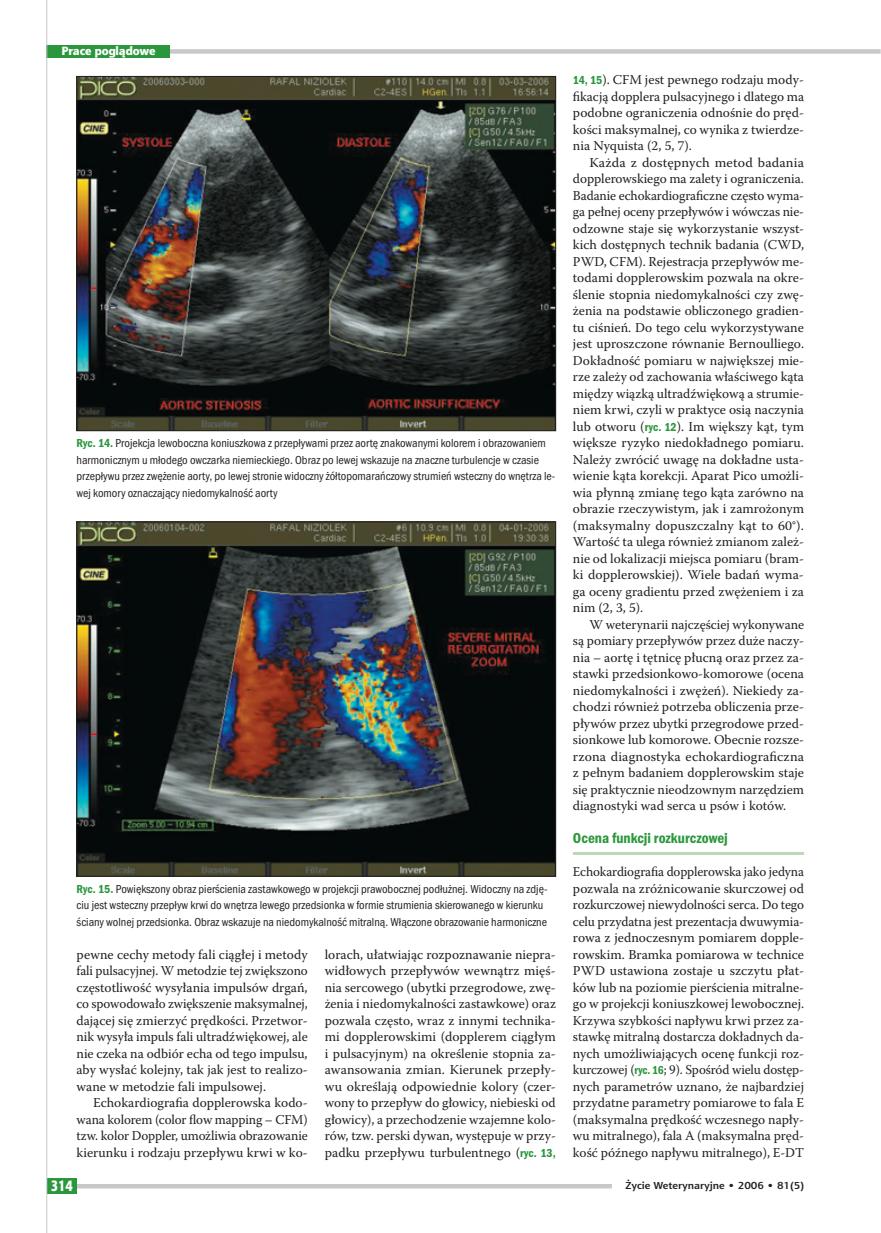
<style>
.page{position:relative;width:881px;height:1233px;background:#fff}
.page>*{position:absolute;margin:0;border:0;box-sizing:border-box;transform-origin:0 0}
.t1{font:15px "Franklin Got Itc TOT Dem Con";color:#2a973d}
.t2{font:15px "Aerton Cnd EFN Black";color:#fff}
.t3{font:13.5px/16.5px "Warnock Pro";color:#231f20;text-align:justify}
.t4{font:12px/16.5px "Franklin Got Itc TOT Boo Con";color:#231f20}
.t5{font:12px "Aerton EFN Black";color:#fff}
.t6{font:700 10.2px "Aerton EFN";color:#231f20;scale:1.11 1}
.s1{font-family:"Franklin Got Itc TOT Dem Con";color:#2a973d}
.s2{font-family:"Franklin Got Itc TOT Dem Con";font-size:12px;color:#2a973d}
</style>
<div class="page">
<div style="left:47px;top:49px;width:833px;height:5px;background:#c7c8ca"></div>
<div style="left:47px;top:45px;width:123px;height:13px;background:#2a973d"></div>
<hr style="left:47px;top:1184px;width:565px;height:4px;background:#c7c8ca">
<div style="left:47px;top:1178px;width:30px;height:15px;background:#2a973d"></div>
<hr style="left:46px;top:0;width:1px;height:1233px;background:#c7c8ca">
<hr style="left:573px;top:852px;width:231px;height:3px;background:#bdd8b7">
<img style="left:79px;top:78px;width:475px;height:351px">
<img style="left:79px;top:524px;width:475px;height:350px">
<p class="t5" style="left:61px;top:46px;width:96px">Prace poglądowe</p>
<p class="t4" style="left:77px;top:436px;width:480px"><span class="s1">Ryc. 14.</span> Projekcja lewoboczna koniuszkowa z przepływami przez aortę znakowanymi kolorem i obrazowaniem harmonicznym u młodego owczarka niemieckiego. Obraz po lewej wskazuje na znaczne turbulencje w czasie przepływu przez zwężenie aorty, po lewej stronie widoczny żółtopomarańczowy strumień wsteczny do wnętrza le&shy;wej komory oznaczający niedomykalność aorty</p>
<p class="t4" style="left:77px;top:882px;width:472px"><span class="s1">Ryc. 15.</span> Powiększony obraz pierścienia zastawkowego w projekcji prawobocznej podłużnej. Widoczny na zdję&shy;ciu jest wsteczny przepływ krwi do wnętrza lewego przedsionka w formie strumienia skierowanego w kierunku ściany wolnej przedsionka. Obraz wskazuje na niedomykalność mitralną. Włączone obrazowanie harmoniczne</p>
<p class="t3" style="left:77px;top:947px;width:233px">pewne cechy metody fali ciągłej i metody fali pulsacyjnej. W metodzie tej zwiększono częstotliwość wysyłania impulsów drgań, co spowodowało zwiększenie maksymalnej, dającej się zmierzyć prędkości. Przetwor&shy;nik wysyła impuls fali ultradźwiękowej, ale nie czeka na odbiór echa od tego impulsu, aby wysłać kolejny, tak jak jest to realizo&shy;wane w metodzie fali impulsowej.</p>
<p class="t3" style="left:77px;top:1096px;width:233px;text-indent:16px">Echokardiografia dopplerowska kodo&shy;wana kolorem (color flow mapping – CFM) tzw. kolor Doppler, umożliwia obrazowanie kierunku i rodzaju przepływu krwi w ko-</p>
<p class="t3" style="left:325px;top:947px;width:233px">lorach, ułatwiając rozpoznawanie niepra&shy;widłowych przepływów wewnątrz mięś&shy;nia sercowego (ubytki przegrodowe, zwę&shy;żenia i niedomykalności zastawkowe) oraz pozwala często, wraz z innymi technika&shy;mi dopplerowskimi (dopplerem ciągłym i pulsacyjnym) na określenie stopnia za&shy;awansowania zmian. Kierunek przepły&shy;wu określają odpowiednie kolory (czer&shy;wony to przepływ do głowicy, niebieski od głowicy), a przechodzenie wzajemne kolo&shy;rów, tzw. perski dywan, występuje w przy&shy;padku przepływu turbulentnego (<span class="s2">ryc. 13,</span></p>
<p class="t3" style="left:573px;top:73px;width:233px"><span class="s2">14, 15</span>). CFM jest pewnego rodzaju mody&shy;fikacją dopplera pulsacyjnego i dlatego ma podobne ograniczenia odnośnie do pręd&shy;kości maksymalnej, co wynika z twierdze&shy;nia Nyquista (2, 5, 7).</p>
<p class="t3" style="left:573px;top:155px;width:233px;text-indent:16px">Każda z dostępnych metod badania dopplerowskiego ma zalety i ograniczenia.<br>Badanie echokardiograficzne często wyma&shy;ga pełnej oceny przepływów i wówczas nie&shy;odzowne staje się wykorzystanie wszyst&shy;kich dostępnych technik badania (CWD, PWD, CFM). Rejestracja przepływów me&shy;todami dopplerowskim pozwala na okre&shy;ślenie stopnia niedomykalności czy zwę&shy;żenia na podstawie obliczonego gradien&shy;tu ciśnień. Do tego celu wykorzystywane jest uproszczone równanie Bernoulliego.<br>Dokładność pomiaru w największej mie&shy;rze zależy od zachowania właściwego kąta między wiązką ultradźwiękową a strumie&shy;niem krwi, czyli w praktyce osią naczynia lub otworu (<span class="s2">ryc. 12</span>). Im większy kąt, tym większe ryzyko niedokładnego pomiaru.<br>Należy zwrócić uwagę na dokładne usta&shy;wienie kąta korekcji. Aparat Pico umożli&shy;wia płynną zmianę tego kąta zarówno na obrazie rzeczywistym, jak i zamrożonym (maksymalny dopuszczalny kąt to 60°).<br>Wartość ta ulega również zmianom zależ&shy;nie od lokalizacji miejsca pomiaru (bram&shy;ki dopplerowskiej). Wiele badań wyma&shy;ga oceny gradientu przed zwężeniem i za nim (2, 3, 5).</p>
<p class="t3" style="left:573px;top:617px;width:233px;text-indent:16px">W weterynarii najczęściej wykonywane są pomiary przepływów przez duże naczy&shy;nia – aortę i tętnicę płucną oraz przez za&shy;stawki przedsionkowo-komorowe (ocena niedomykalności i zwężeń). Niekiedy za&shy;chodzi również potrzeba obliczenia prze&shy;pływów przez ubytki przegrodowe przed&shy;sionkowe lub komorowe. Obecnie rozsze&shy;rzona diagnostyka echokardiograficzna z pełnym badaniem dopplerowskim staje się praktycznie nieodzownym narzędziem diagnostyki wad serca u psów i kotów.</p>
<p class="t1" style="left:573px;top:834px;width:156px">Ocena funkcji rozkurczowej</p>
<p class="t3" style="left:573px;top:865px;width:233px">Echokardiografia dopplerowska jako jedyna pozwala na zróżnicowanie skurczowej od rozkurczowej niewydolności serca. Do tego celu przydatna jest prezentacja dwuwymia&shy;rowa z jednoczesnym pomiarem dopple&shy;rowskim. Bramka pomiarowa w technice PWD ustawiona zostaje u szczytu płat&shy;ków lub na poziomie pierścienia mitralne&shy;go w projekcji koniuszkowej lewobocznej.<br>Krzywa szybkości napływu krwi przez za&shy;stawkę mitralną dostarcza dokładnych da&shy;nych umożliwiających ocenę funkcji roz&shy;kurczowej (<span class="s2">ryc. 16</span>; 9). Spośród wielu dostęp&shy;nych parametrów uznano, że najbardziej przydatne parametry pomiarowe to fala E (maksymalna prędkość wczesnego napły&shy;wu mitralnego), fala A (maksymalna pręd&shy;kość późnego napływu mitralnego), E-DT</p>
<p class="t2" style="left:51px;top:1180px;width:23px">314</p>
<p class="t6" style="left:625px;top:1182px;width:162px">Życie Weterynaryjne • 2006 • 81(5)</p>
</div>
